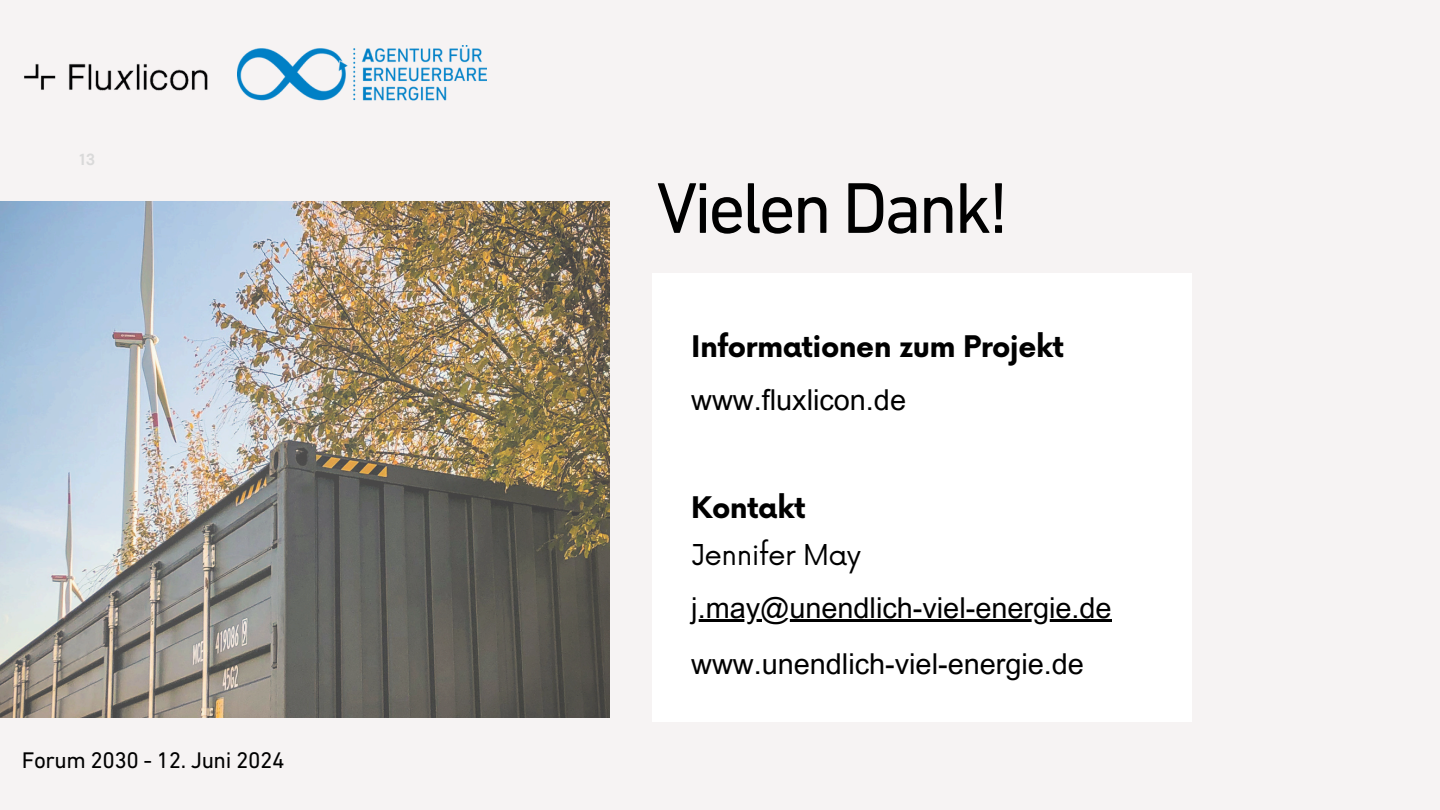
<style>
.page{position:relative;width:1440px;height:810px;background:#f6f3f3}
.page>*{position:absolute;margin:0;border:0;box-sizing:border-box;transform-origin:0 0}
.t1{font:73px "DIN Next LT Pro";letter-spacing:-.05em;color:#000}
.t2{font:700 29px "Now";letter-spacing:-.02em;color:#000}
.t3{font:28.8px "Arial MT Pro";color:#000}
.t4{font:28px "Now";letter-spacing:-.02em;color:#000}
.t5{font:23px "DIN Next LT Pro";letter-spacing:-.02em;color:#000}
.t6{font:700 16px "DM Sans";color:#d9d9d9}
</style>
<div class="page">
<img style="left:24px;top:64px;width:184px;height:27px">
<div style="left:652px;top:273px;width:539px;height:448px;background:#fff"></div>
<img style="left:0;top:201px;width:609px;height:516px">
<hr style="left:691px;top:619px;width:421px;height:3px;background:#000">
<img style="left:238px;top:45px;width:248px;height:56px">
<p class="t6" style="left:80px;top:149px;width:17px">13</p>
<h3 class="t5" style="left:22px;top:751px;width:264px">Forum 2030 - 12. Juni 2024</h3>
<p class="t1" style="left:656px;top:178px;width:354px">Vielen Dank!</p>
<h3 class="t2" style="left:691px;top:331px;width:374px">Informationen zum Projekt</h3>
<h1 class="t3" style="left:691px;top:389px;width:216px">www.fluxlicon.de</h1>
<h3 class="t2" style="left:691px;top:492px;width:116px">Kontakt</h3>
<p class="t4" style="left:691px;top:540px;width:171px">Jennifer May</p>
<h3 class="t3" style="left:691px;top:597px;width:422px">j.may@unendlich-viel-energie.de</h3>
<h2 class="t3" style="left:691px;top:653px;width:394px">www.unendlich-viel-energie.de</h2>
</div>
